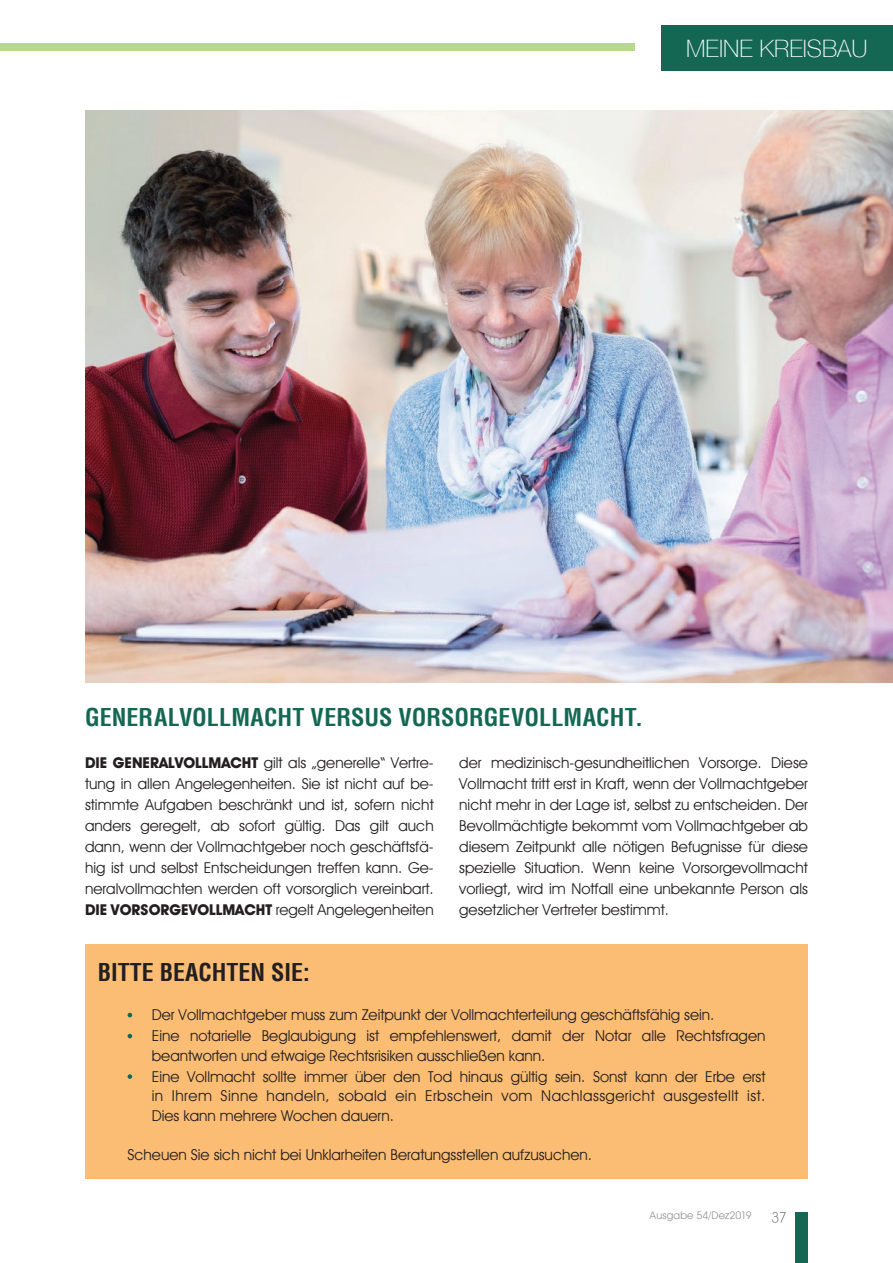
<style>
.page{position:relative;width:893px;height:1263px;background:#fff}
.page>*{position:absolute;margin:0;border:0;box-sizing:border-box;transform-origin:0 0}
.t1{font:700 condensed 24px "Helvetica";letter-spacing:.005em;color:#146853}
.t2{font:700 condensed 24px "Helvetica";color:#231f20}
.t3{font:100 24px "Helve Nue";color:#fff}
.t4{font:15px/21px "Avant Guard Regular SWFTE";color:#231f20;text-align:justify}
.t5{font:15px/19.5px "Avant Guard Regular SWFTE";letter-spacing:.03em;color:#231f20}
.t6{font:10.5px "Avant Guard Regular SWFTE";letter-spacing:.015em;color:#939598}
.s1{font-family:"Avant Guard Bold SWFTE"}
</style>
<div class="page">
<img style="left:85px;top:111px;width:808px;height:571px">
<div style="left:85px;top:944px;width:723px;height:235px;background:#fbbc74"></div>
<svg style="left:128px;top:1013px;width:4px;height:4px"></svg>
<svg style="left:128px;top:1034px;width:4px;height:4px"></svg>
<svg style="left:128px;top:1074px;width:4px;height:5px"></svg>
<div style="left:0;top:44px;width:635px;height:7px;background:#b8d989"></div>
<div style="left:661px;top:26px;width:232px;height:45px;background:#146853"></div>
<svg style="left:772px;top:1212px;width:14px;height:11px"></svg>
<div style="left:796px;top:1212px;width:12px;height:51px;background:#146853"></div>
<h1 class="t3" style="left:686px;top:33px;width:183px">MEINE KREISBAU</h1>
<h1 class="t1" style="left:85px;top:702px;width:559px">GENERALVOLLMACHT VERSUS VORSORGEVOLLMACHT.</h1>
<p class="t4" style="left:85px;top:752px;width:350px"><span class="s1">DIE GENERALVOLLMACHT</span> gilt als „generelle“ Vertre&shy;tung in allen Angelegenheiten. Sie ist nicht auf be&shy;stimmte Aufgaben beschränkt und ist, sofern nicht anders geregelt, ab sofort gültig. Das gilt auch dann, wenn der Vollmachtgeber noch geschäftsfä&shy;hig ist und selbst Entscheidungen treffen kann. Ge&shy;neralvollmachten werden oft vorsorglich vereinbart.<br><span class="s1">DIE VORSORGEVOLLMACHT</span> regelt Angelegenheiten</p>
<p class="t4" style="left:459px;top:752px;width:350px">der medizinisch-gesundheitlichen Vorsorge. Diese Vollmacht tritt erst in Kraft, wenn der Vollmachtgeber nicht mehr in der Lage ist, selbst zu entscheiden. Der Bevollmächtigte bekommt vom Vollmachtgeber ab diesem Zeitpunkt alle nötigen Befugnisse für diese spezielle Situation. Wenn keine Vorsorgevollmacht vorliegt, wird im Notfall eine unbekannte Person als gesetzlicher Vertreter bestimmt.</p>
<h1 class="t2" style="left:98px;top:957px;width:214px">BITTE BEACHTEN SIE:</h1>
<p class="t4" style="left:152px;top:1004px;width:615px">Der Vollmachtgeber muss zum Zeitpunkt der Vollmachterteilung geschäftsfähig sein.<br>Eine notarielle Beglaubigung ist empfehlenswert, damit der Notar alle Rechtsfragen</p>
<p class="t4" style="left:152px;top:1045px;width:615px">beantworten und etwaige Rechtsrisiken ausschließen kann.<br>Eine Vollmacht sollte immer über den Tod hinaus gültig sein. Sonst kann der Erbe erst</p>
<p class="t5" style="left:152px;top:1086px;width:615px">in Ihrem Sinne handeln, sobald ein Erbschein vom Nachlassgericht ausgestellt ist.<br>Dies kann mehrere Wochen dauern.</p>
<p class="t4" style="left:128px;top:1144px;width:466px">Scheuen Sie sich nicht bei Unklarheiten Beratungsstellen aufzusuchen.</p>
<p class="t6" style="left:650px;top:1209px;width:103px">Ausgabe 54/Dez2019</p>
</div>
